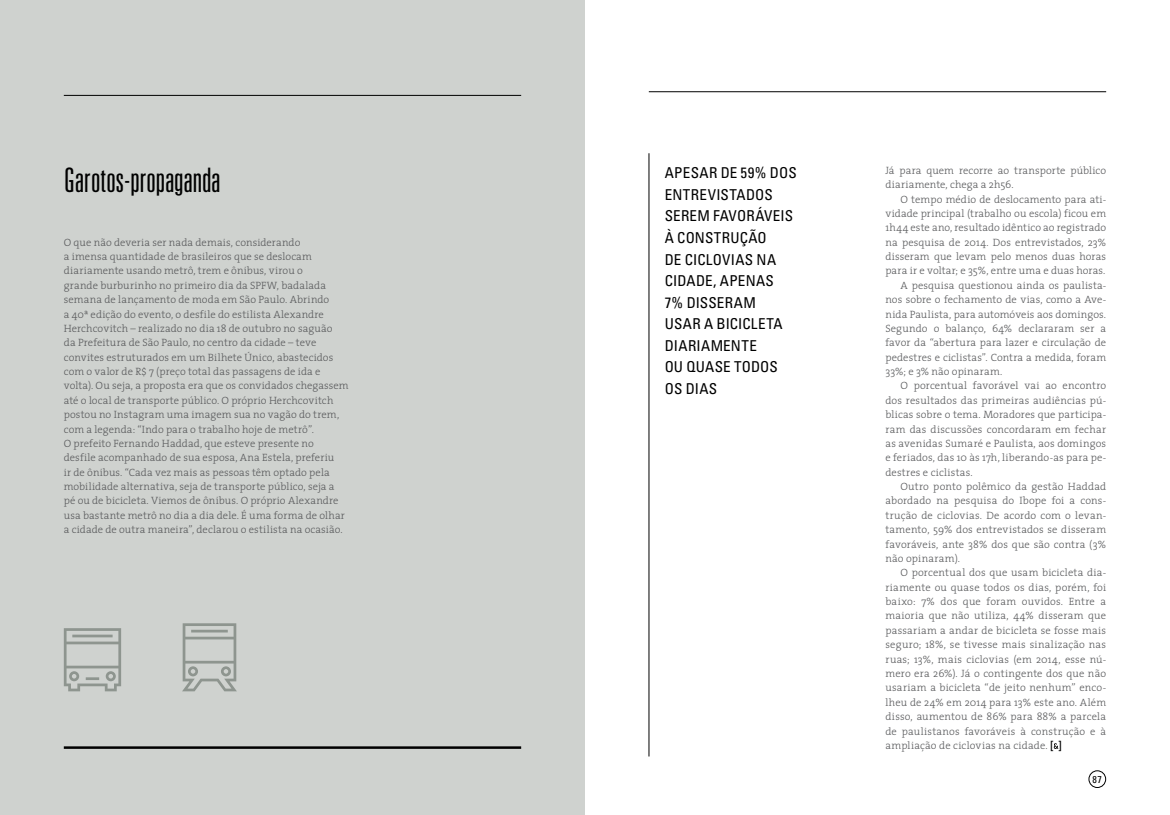
<style>
.page{position:relative;width:1170px;height:815px;background:#fff}
.page>*{position:absolute;margin:0;border:0;box-sizing:border-box;transform-origin:0 0}
.t1{font:300 ultra-condensed 33.75px "Univers LT Std";letter-spacing:-.005em;color:#000}
.t2{font:condensed 15px/21.5px "Univers LT Std";letter-spacing:.015em;color:#000}
.t3{font:300 10.62px/14.4px "The Serif";letter-spacing:.01em;color:#58595b}
.t4{font:condensed 10px "Univers LT Std";color:#000}
.s1{font-family:"The Mix";font-weight:600;color:#000}
</style>
<div class="page">
<hr style="left:648px;top:92px;width:458px;height:1px;background:#000">
<div style="left:1088px;top:770px;width:17px;height:18px;border:1px solid #000;border-radius:50%"></div>
<div style="left:0;top:0;width:585px;height:815px;background:#cfd2cf"></div>
<hr style="left:64px;top:95px;width:457px;height:1px;background:#000">
<hr style="left:64px;top:746px;width:457px;height:3px;background:#000">
<svg style="left:1053px;top:743px;width:5px;height:6px"></svg>
<svg style="left:64px;top:628px;width:57px;height:63px"></svg>
<svg style="left:182px;top:623px;width:55px;height:68px"></svg>
<hr style="left:648px;top:153px;width:1px;height:603px;background:#000">
<h1 class="t1" style="left:64px;top:162px;width:158px">Garotos-propaganda</h1>
<h2 class="t2" style="left:664px;top:162px;width:133px">APESAR DE 59% DOS<br>ENTREVISTADOS<br>SEREM FAVORÁVEIS<br>À CONSTRUÇÃO<br>DE CICLOVIAS NA<br>CIDADE, APENAS<br>7% DISSERAM<br>USAR A BICICLETA<br>DIARIAMENTE<br>OU QUASE TODOS<br>OS DIAS</h2>
<p class="t3" style="left:64px;top:235px;width:286px">O que não deveria ser nada demais, considerando<br>a imensa quantidade de brasileiros que se deslocam diariamente usando metrô, trem e ônibus, virou o<br>grande burburinho no primeiro dia da SPFW, badalada semana de lançamento de moda em São Paulo. Abrindo<br>a 40ª edição do evento, o desfile do estilista Alexandre Herchcovitch – realizado no dia 18 de outubro no saguão<br>da Prefeitura de São Paulo, no centro da cidade – teve convites estruturados em um Bilhete Único, abastecidos com o valor de R$ 7 (preço total das passagens de ida e volta). Ou seja, a proposta era que os convidados chegassem até o local de transporte público. O próprio Herchcovitch postou no Instagram uma imagem sua no vagão do trem, com a legenda: “Indo para o trabalho hoje de metrô”.<br>O prefeito Fernando Haddad, que esteve presente no<br>desfile acompanhado de sua esposa, Ana Estela, preferiu<br>ir de ônibus. “Cada vez mais as pessoas têm optado pela mobilidade alternativa, seja de transporte público, seja a pé ou de bicicleta. Viemos de ônibus. O próprio Alexandre usa bastante metrô no dia a dia dele. É uma forma de olhar a cidade de outra maneira”, declarou o estilista na ocasião.</p>
<p class="t3" style="left:885px;top:163px;width:222px">Já para quem recorre ao transporte público diariamente, chega a 2h56.</p>
<p class="t3" style="left:900px;top:191px;width:207px">O tempo médio de deslocamento para ati-</p>
<p class="t3" style="left:885px;top:206px;width:222px">vidade principal (trabalho ou escola) ficou em</p>
<p class="t3" style="left:885px;top:220px;width:222px">1h44 este ano, resultado idêntico ao registrado</p>
<p class="t3" style="left:885px;top:235px;width:222px">na pesquisa de 2014. Dos entrevistados, 23%</p>
<p class="t3" style="left:885px;top:249px;width:222px">disseram que levam pelo menos duas horas</p>
<p class="t3" style="left:885px;top:263px;width:221px">para ir e voltar; e 35%, entre uma e duas horas.</p>
<p class="t3" style="left:900px;top:278px;width:207px">A pesquisa questionou ainda os paulista-</p>
<p class="t3" style="left:885px;top:292px;width:222px">nos sobre o fechamento de vias, como a Ave-</p>
<p class="t3" style="left:885px;top:306px;width:222px">nida Paulista, para automóveis aos domingos.</p>
<p class="t3" style="left:885px;top:321px;width:222px">Segundo o balanço, 64% declararam ser a</p>
<p class="t3" style="left:885px;top:335px;width:222px">favor da “abertura para lazer e circulação de</p>
<p class="t3" style="left:885px;top:350px;width:222px">pedestres e ciclistas”. Contra a medida, foram</p>
<p class="t3" style="left:885px;top:364px;width:118px">33%; e 3% não opinaram.</p>
<p class="t3" style="left:900px;top:378px;width:207px">O porcentual favorável vai ao encontro</p>
<p class="t3" style="left:885px;top:393px;width:222px">dos resultados das primeiras audiências pú-</p>
<p class="t3" style="left:885px;top:407px;width:222px">blicas sobre o tema. Moradores que participa-</p>
<p class="t3" style="left:885px;top:421px;width:222px">ram das discussões concordaram em fechar</p>
<p class="t3" style="left:885px;top:436px;width:222px">as avenidas Sumaré e Paulista, aos domingos</p>
<p class="t3" style="left:885px;top:450px;width:222px">e feriados, das 10 às 17h, liberando-as para pe-</p>
<p class="t3" style="left:885px;top:465px;width:89px">destres e ciclistas.</p>
<p class="t3" style="left:900px;top:479px;width:207px">Outro ponto polêmico da gestão Haddad</p>
<p class="t3" style="left:885px;top:493px;width:222px">abordado na pesquisa do Ibope foi a cons-</p>
<p class="t3" style="left:885px;top:508px;width:222px">trução de ciclovias. De acordo com o levan-</p>
<p class="t3" style="left:885px;top:522px;width:222px">tamento, 59% dos entrevistados se disseram</p>
<p class="t3" style="left:885px;top:536px;width:222px">favoráveis, ante 38% dos que são contra (3%</p>
<p class="t3" style="left:885px;top:551px;width:76px">não opinaram).</p>
<p class="t3" style="left:900px;top:565px;width:207px">O porcentual dos que usam bicicleta dia-</p>
<p class="t3" style="left:885px;top:580px;width:222px">riamente ou quase todos os dias, porém, foi</p>
<p class="t3" style="left:885px;top:594px;width:222px">baixo: 7% dos que foram ouvidos. Entre a</p>
<p class="t3" style="left:885px;top:608px;width:222px">maioria que não utiliza, 44% disseram que</p>
<p class="t3" style="left:885px;top:623px;width:222px">passariam a andar de bicicleta se fosse mais</p>
<p class="t3" style="left:885px;top:637px;width:222px">seguro; 18%, se tivesse mais sinalização nas</p>
<p class="t3" style="left:885px;top:651px;width:222px">ruas; 13%, mais ciclovias (em 2014, esse nú-</p>
<p class="t3" style="left:885px;top:666px;width:222px">mero era 26%). Já o contingente dos que não</p>
<p class="t3" style="left:885px;top:680px;width:222px">usariam a bicicleta “de jeito nenhum” enco-</p>
<p class="t3" style="left:885px;top:695px;width:222px">lheu de 24% em 2014 para 13% este ano. Além</p>
<p class="t3" style="left:885px;top:709px;width:222px">disso, aumentou de 86% para 88% a parcela</p>
<p class="t3" style="left:885px;top:723px;width:222px">de paulistanos favoráveis à construção e à</p>
<p class="t3" style="left:885px;top:738px;width:178px">ampliação de ciclovias na cidade. <span class="s1">[ ]</span></p>
<p class="t4" style="left:1092px;top:773px;width:11px">87</p>
</div>
